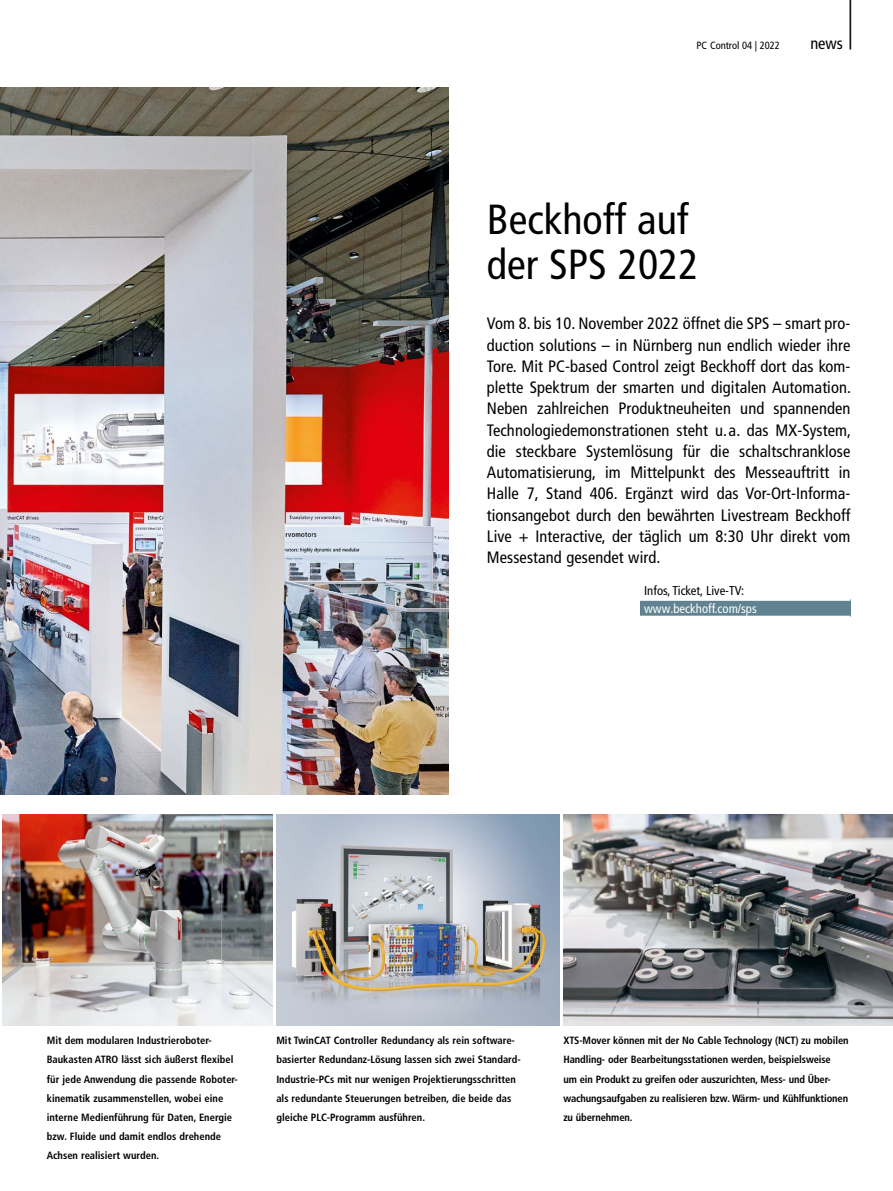
<style>
.page{position:relative;width:893px;height:1191px;background:#fff}
.page>*{position:absolute;margin:0;border:0;box-sizing:border-box;transform-origin:0 0}
.t1{font:300 condensed 61.8px "Frutiger LT Pro";color:#000;scale:.49 1}
.t2{font:condensed 42px/45px "Frutiger LT Pro";color:#000}
.t3{font:condensed 16.5px/21.3px "Frutiger LT Pro";letter-spacing:.005em;color:#000;text-align:justify}
.t4{font:condensed 12.75px "Frutiger LT Pro";color:#000}
.t5{font:condensed 12.75px "Frutiger LT Pro";color:#fff}
.t6{font:700 condensed 10.5px/19.2px "Frutiger LT Pro";color:#000}
.t7{font:condensed 10.5px "Frutiger LT Pro";color:#000}
</style>
<div class="page">
<img style="left:0;top:87px;width:449px;height:708px">
<div style="left:640px;top:600px;width:210px;height:17px;background:#608291"></div>
<hr style="left:640px;top:598px;width:210px;height:3px;background:#fff">
<hr style="left:640px;top:615px;width:210px;height:3px;background:#fff">
<img style="left:2px;top:814px;width:270px;height:211px">
<img style="left:276px;top:814px;width:283px;height:211px">
<img style="left:563px;top:814px;width:330px;height:211px">
<h1 class="t1" style="left:847px;top:-23px;width:15px">|</h1>
<p class="t7" style="left:697px;top:39px;width:85px">PC Control 04 | 2022</p>
<h3 class="t3" style="left:810px;top:33px;width:34px">news</h3>
<h2 class="t2" style="left:487px;top:197px;width:213px">Beckhoff auf der SPS 2022</h2>
<p class="t3" style="left:487px;top:313px;width:366px">Vom 8. bis 10. November 2022 öffnet die SPS – smart pro&shy;duction solutions – in Nürnberg nun endlich wieder ihre Tore. Mit PC-based Control zeigt Beckhoff dort das kom&shy;plette Spektrum der smarten und digitalen Automation.<br>Neben zahlreichen Produktneuheiten und spannenden Technologiedemonstrationen steht u.a. das MX-System, die steckbare Systemlösung für die schaltschranklose Automatisierung, im Mittelpunkt des Messeauftritt in Halle 7, Stand 406. Ergänzt wird das Vor-Ort-Informa&shy;tionsangebot durch den bewährten Livestream Beckhoff Live + Interactive, der täglich um 8:30 Uhr direkt vom Messestand gesendet wird.</p>
<p class="t4" style="left:644px;top:583px;width:101px">Infos, Ticket, Live-TV:</p>
<p class="t5" style="left:644px;top:601px;width:114px">www.beckhoff.com/sps</p>
<p class="t6" style="left:47px;top:1031px;width:192px">Mit dem modularen Industrieroboter-Baukasten ATRO lässt sich äußerst flexibel für jede Anwendung die passende Roboter&shy;kinematik zusammenstellen, wobei eine interne Medienführung für Daten, Energie bzw. Fluide und damit endlos drehende Achsen realisiert wurden.</p>
<p class="t6" style="left:276px;top:1031px;width:246px">Mit TwinCAT Controller Redundancy als rein software&shy;basierter Redundanz-Lösung lassen sich zwei Standard-Industrie-PCs mit nur wenigen Projektierungsschritten als redundante Steuerungen betreiben, die beide das gleiche PLC-Programm ausführen.</p>
<p class="t6" style="left:563px;top:1031px;width:287px">XTS-Mover können mit der No Cable Technology (NCT) zu mobilen Handling- oder Bearbeitungsstationen werden, beispielsweise<br>um ein Produkt zu greifen oder auszurichten, Mess- und Über&shy;wachungsaufgaben zu realisieren bzw. Wärm- und Kühlfunktionen zu übernehmen.</p>
</div>
